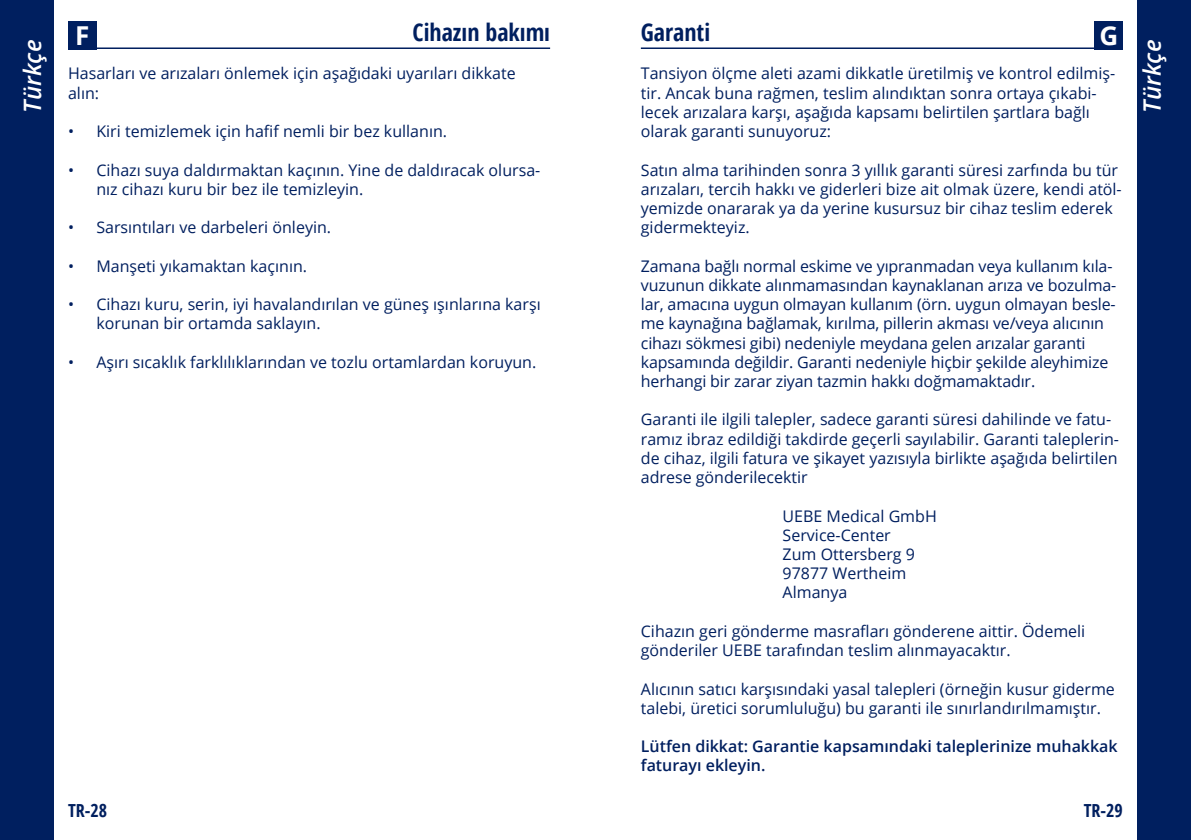
<style>
.page{position:relative;width:1191px;height:840px;background:#fff}
.page>*{position:absolute;margin:0;border:0;box-sizing:border-box;transform-origin:0 0}
.t1{font:700 26px "Open Sans";color:#fff}
.t2{font:700 condensed 24px "Open Sans";color:#001f5f}
.t3{font:italic 600 24px "Open Sans";letter-spacing:-.005em;color:#fff}
.t4{font:700 condensed 18px "Open Sans";color:#001f5f}
.t5{font:16px/19.2px "Open Sans";color:#001f5f}
.t6{font:600 16px/19.2px "Open Sans";color:#001f5f}
</style>
<div class="page">
<div style="left:1137px;top:0;width:54px;height:839px;background:#001f5f"></div>
<div style="left:0;top:0;width:54px;height:839px;background:#001f5f"></div>
<hr style="left:641px;top:47px;width:482px;height:2px;background:#001f5f">
<hr style="left:68px;top:47px;width:482px;height:2px;background:#001f5f">
<div style="left:1094px;top:21px;width:29px;height:28px;background:#001f5f"></div>
<div style="left:68px;top:21px;width:28px;height:28px;background:#001f5f"></div>
<h1 class="t1" style="left:75px;top:17px;width:16px">F</h1>
<h2 class="t2" style="left:412px;top:16px;width:139px">Cihazın bakımı</h2>
<h2 class="t2" style="left:641px;top:16px;width:71px">Garanti</h2>
<h1 class="t1" style="left:1099px;top:17px;width:20px">G</h1>
<h2 class="t3" style="left:16px;top:112px;width:74px;rotate:-90deg">Türkçe</h2>
<h2 class="t3" style="left:1135px;top:112px;width:74px;rotate:-90deg">Türkçe</h2>
<p class="t5" style="left:68px;top:64px;width:449px">Hasarları ve arızaları önlemek için aşağıdaki uyarıları dikkate alın:</p>
<p class="t5" style="left:641px;top:64px;width:476px">Tansiyon ölçme aleti azami dikkatle üretilmiş ve kontrol edilmiş&shy;tir. Ancak buna rağmen, teslim alındıktan sonra ortaya çıkabi&shy;lecek arızalara karşı, aşağıda kapsamı belirtilen şartlara bağlı olarak garanti sunuyoruz:</p>
<p class="t5" style="left:641px;top:160px;width:482px">Satın alma tarihinden sonra 3 yıllık garanti süresi zarfında bu tür arızaları, tercih hakkı ve giderleri bize ait olmak üzere, kendi atöl&shy;yemizde onararak ya da yerine kusursuz bir cihaz teslim ederek gidermekteyiz.</p>
<p class="t5" style="left:641px;top:256px;width:477px">Zamana bağlı normal eskime ve yıpranmadan veya kullanım kıla&shy;vuzunun dikkate alınmamasından kaynaklanan arıza ve bozulma&shy;lar, amacına uygun olmayan kullanım (örn. uygun olmayan besle&shy;me kaynağına bağlamak, kırılma, pillerin akması ve/veya alıcının cihazı sökmesi gibi) nedeniyle meydana gelen arızalar garanti kapsamında değildir. Garanti nedeniyle hiçbir şekilde aleyhimize herhangi bir zarar ziyan tazmin hakkı doğmamaktadır.</p>
<p class="t5" style="left:641px;top:409px;width:480px">Garanti ile ilgili talepler, sadece garanti süresi dahilinde ve fatu&shy;ramız ibraz edildiği takdirde geçerli sayılabilir. Garanti taleplerin&shy;de cihaz, ilgili fatura ve şikayet yazısıyla birlikte aşağıda belirtilen adrese gönderilecektir</p>
<p class="t5" style="left:68px;top:121px;width:380px">• Kiri temizlemek için hafif nemli bir bez kullanın.</p>
<p class="t5" style="left:96px;top:160px;width:445px;text-indent:-28px">• Cihazı suya daldırmaktan kaçının. Yine de daldıracak olursa&shy;nız cihazı kuru bir bez ile temizleyin.</p>
<p class="t5" style="left:68px;top:217px;width:265px">• Sarsıntıları ve darbeleri önleyin.</p>
<p class="t5" style="left:68px;top:256px;width:241px">• Manşeti yıkamaktan kaçının.</p>
<p class="t5" style="left:96px;top:294px;width:446px;text-indent:-28px">• Cihazı kuru, serin, iyi havalandırılan ve güneş ışınlarına karşı korunan bir ortamda saklayın.</p>
<p class="t5" style="left:68px;top:352px;width:470px">• Aşırı sıcaklık farklılıklarından ve tozlu ortamlardan koruyun.</p>
<p class="t5" style="left:782px;top:505px;width:156px">UEBE Medical GmbH<br>Service-Center<br>Zum Ottersberg 9<br>97877 Wertheim<br>Almanya</p>
<p class="t5" style="left:641px;top:620px;width:446px">Cihazın geri gönderme masrafları gönderene aittir. Ödemeli gönderiler UEBE tarafından teslim alınmayacaktır.</p>
<p class="t5" style="left:641px;top:678px;width:475px">Alıcının satıcı karşısındaki yasal talepleri (örneğin kusur giderme talebi, üretici sorumluluğu) bu garanti ile sınırlandırılmamıştır.</p>
<p class="t6" style="left:641px;top:736px;width:478px">Lütfen dikkat: Garantie kapsamındaki taleplerinize muhakkak faturayı ekleyin.</p>
<p class="t4" style="left:68px;top:797px;width:41px">TR-28</p>
<p class="t4" style="left:1083px;top:797px;width:41px">TR-29</p>
</div>
